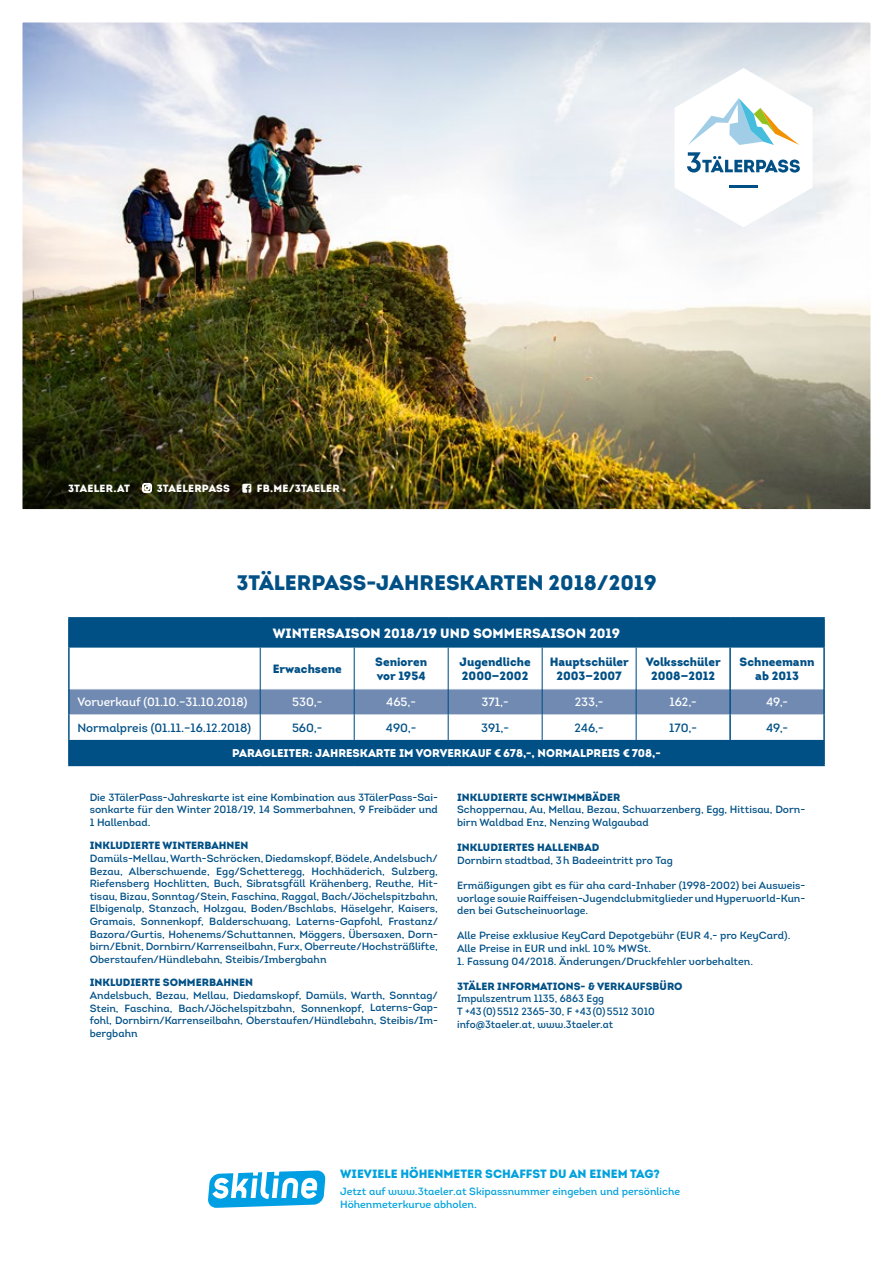
<style>
.page{position:relative;width:893px;height:1263px;background:#fff}
.page>*{position:absolute;margin:0;border:0;box-sizing:border-box;transform-origin:0 0}
.t1{font:900 21px "Intro";color:#005086}
.t2{font:900 13.5px "Intro";color:#fff}
.t3{font:900 12px/14.4px "Intro";color:#005086;text-align:center}
.t4{font:12px "Intro Regular Alt";color:#005086}
.t5{font:12px "Intro Regular Alt";color:#fff}
.t6{font:900 12px "Intro";color:#00a2dd}
.t7{font:900 11.25px "Intro";color:#fff}
.t8{font:10.5px/12.6px "Intro Regular Alt";letter-spacing:.005em;color:#005086;text-align:justify}
.t9{font:900 10.5px "Intro";color:#005086}
.t10{font:10.5px/12.6px "Intro Regular Alt";letter-spacing:.005em;color:#005086;scale:.96 1}
.t11{font:10.5px/12.8px "Intro Regular Alt";color:#00a2dd}
.t12{font:900 10.5px "Intro";letter-spacing:.02em;color:#fff}
</style>
<div class="page">
<img style="left:23px;top:23px;width:847px;height:485px">
<svg style="left:70px;top:619px;width:753px;height:146px;fill:#005086"></svg>
<hr style="left:70px;top:688px;width:190px;height:1px;background:#fff">
<hr style="left:261px;top:688px;width:93px;height:1px;background:#fff">
<hr style="left:355px;top:688px;width:93px;height:1px;background:#fff">
<hr style="left:449px;top:688px;width:93px;height:1px;background:#fff">
<hr style="left:543px;top:688px;width:93px;height:1px;background:#fff">
<hr style="left:637px;top:688px;width:92px;height:1px;background:#fff">
<hr style="left:731px;top:688px;width:92px;height:1px;background:#fff">
<hr style="left:68px;top:619px;width:2px;height:29px;background:#005086">
<hr style="left:68px;top:617px;width:192px;height:2px;background:#005086">
<hr style="left:260px;top:617px;width:94px;height:2px;background:#005086">
<hr style="left:354px;top:617px;width:94px;height:2px;background:#005086">
<hr style="left:448px;top:617px;width:94px;height:2px;background:#005086">
<hr style="left:542px;top:617px;width:94px;height:2px;background:#005086">
<hr style="left:636px;top:617px;width:94px;height:2px;background:#005086">
<hr style="left:730px;top:617px;width:95px;height:2px;background:#005086">
<hr style="left:823px;top:619px;width:2px;height:29px;background:#005086">
<hr style="left:68px;top:648px;width:2px;height:41px;background:#005086">
<hr style="left:260px;top:648px;width:1px;height:41px;background:#005086">
<hr style="left:354px;top:648px;width:1px;height:41px;background:#005086">
<hr style="left:448px;top:648px;width:1px;height:41px;background:#005086">
<hr style="left:542px;top:648px;width:1px;height:41px;background:#005086">
<hr style="left:636px;top:648px;width:1px;height:41px;background:#005086">
<hr style="left:729px;top:648px;width:2px;height:41px;background:#005086">
<hr style="left:823px;top:648px;width:2px;height:41px;background:#005086">
<hr style="left:68px;top:689px;width:2px;height:25px;background:#005086">
<hr style="left:823px;top:689px;width:2px;height:25px;background:#005086">
<hr style="left:68px;top:714px;width:2px;height:26px;background:#005086">
<svg style="left:69px;top:689px;width:755px;height:51px"></svg>
<hr style="left:729px;top:714px;width:2px;height:26px;background:#005086">
<hr style="left:823px;top:714px;width:2px;height:26px;background:#005086">
<hr style="left:68px;top:740px;width:2px;height:25px;background:#005086">
<hr style="left:68px;top:765px;width:192px;height:1px;background:#005086">
<hr style="left:260px;top:765px;width:94px;height:1px;background:#005086">
<hr style="left:354px;top:765px;width:94px;height:1px;background:#005086">
<hr style="left:448px;top:765px;width:94px;height:1px;background:#005086">
<hr style="left:542px;top:765px;width:94px;height:1px;background:#005086">
<hr style="left:636px;top:765px;width:94px;height:1px;background:#005086">
<hr style="left:730px;top:765px;width:95px;height:1px;background:#005086">
<hr style="left:823px;top:740px;width:2px;height:25px;background:#005086">
<svg style="left:208px;top:1170px;width:117px;height:38px"></svg>
<svg style="left:674px;top:68px;width:138px;height:159px"></svg>
<svg style="left:142px;top:483px;width:10px;height:10px"></svg>
<svg style="left:243px;top:483px;width:9px;height:9px"></svg>
<p class="t12" style="left:68px;top:481px;width:63px">3TAELER.AT</p>
<p class="t12" style="left:157px;top:481px;width:75px">3TAELERPASS</p>
<p class="t12" style="left:257px;top:481px;width:84px">FB.ME/3TAELER</p>
<h1 class="t1" style="left:236px;top:569px;width:422px">3TÄLERPASS-JAHRESKARTEN 2018/2019</h1>
<p class="t2" style="left:273px;top:624px;width:349px">WINTERSAISON 2018/19 UND SOMMERSAISON 2019</p>
<p class="t3" style="left:273px;top:661px;width:71px">Erwachsene</p>
<p class="t3" style="left:375px;top:654px;width:53px;text-align:left">Senioren vor 1954</p>
<p class="t3" style="left:460px;top:654px;width:73px;text-align:left">Jugendliche<br>2000—2002</p>
<p class="t3" style="left:550px;top:654px;width:81px">Hauptschüler<br>2003—2007</p>
<p class="t3" style="left:646px;top:654px;width:76px">Volksschüler<br>2008—2012</p>
<p class="t3" style="left:740px;top:654px;width:76px">Schneemann ab 2013</p>
<p class="t5" style="left:77px;top:694px;width:171px">Vorverkauf (01.10.–31.10.2018)</p>
<p class="t5" style="left:292px;top:694px;width:32px">530,-</p>
<p class="t5" style="left:386px;top:694px;width:31px">465,-</p>
<p class="t5" style="left:482px;top:694px;width:29px">371,-</p>
<p class="t5" style="left:575px;top:694px;width:30px">233,-</p>
<p class="t5" style="left:669px;top:694px;width:29px">162,-</p>
<p class="t5" style="left:766px;top:694px;width:24px">49,-</p>
<p class="t4" style="left:77px;top:720px;width:175px">Normalpreis (01.11.–16.12.2018)</p>
<p class="t4" style="left:292px;top:720px;width:32px">560,-</p>
<p class="t4" style="left:386px;top:720px;width:32px">490,-</p>
<p class="t4" style="left:481px;top:720px;width:29px">391,-</p>
<p class="t4" style="left:574px;top:720px;width:31px">246,-</p>
<p class="t4" style="left:669px;top:720px;width:29px">170,-</p>
<p class="t4" style="left:766px;top:720px;width:24px">49,-</p>
<p class="t7" style="left:232px;top:745px;width:430px">PARAGLEITER: JAHRESKARTE IM VORVERKAUF €678,-, NORMALPREIS €708,-</p>
<p class="t8" style="left:90px;top:791px;width:350px">Die 3TälerPass-Jahreskarte ist eine Kombination aus 3TälerPass-Sai&shy;sonkarte für den Winter 2018/19, 14 Sommerbahnen, 9 Freibäder und 1 Hallenbad.</p>
<p class="t9" style="left:90px;top:839px;width:160px">INKLUDIERTE WINTERBAHNEN</p>
<p class="t8" style="left:90px;top:852px;width:350px">Damüls-Mellau, Warth-Schröcken, Diedamskopf, Bödele, Andelsbuch/ Bezau, Alberschwende, Egg/Schetteregg, Hochhäderich, Sulzberg, Riefensberg Hochlitten, Buch, Sibratsgfäll Krähenberg, Reuthe, Hit&shy;tisau, Bizau, Sonntag/Stein, Faschina, Raggal, Bach/Jöchelspitzbahn, Elbigenalp, Stanzach, Holzgau, Boden/Bschlabs, Häselgehr, Kaisers, Gramais, Sonnenkopf, Balderschwang, Laterns-Gapfohl, Frastanz/ Bazora/Gurtis, Hohenems/Schuttannen, Möggers, Übersaxen, Dorn&shy;birn/Ebnit, Dornbirn/Karrenseilbahn, Furx, Oberreute/Hochsträßlifte, Oberstaufen/Hündlebahn, Steibis/Imbergbahn</p>
<p class="t9" style="left:90px;top:976px;width:165px">INKLUDIERTE SOMMERBAHNEN</p>
<p class="t8" style="left:90px;top:989px;width:350px">Andelsbuch, Bezau, Mellau, Diedamskopf, Damüls, Warth, Sonntag/ Stein, Faschina, Bach/Jöchelspitzbahn, Sonnenkopf, Laterns-Gap&shy;fohl, Dornbirn/Karrenseilbahn, Oberstaufen/Hündlebahn, Steibis/Im&shy;bergbahn</p>
<p class="t9" style="left:457px;top:790px;width:165px">INKLUDIERTE SCHWIMMBÄDER</p>
<p class="t8" style="left:457px;top:803px;width:348px">Schoppernau, Au, Mellau, Bezau, Schwarzenberg, Egg, Hittisau, Dorn&shy;birn Waldbad Enz, Nenzing Walgaubad</p>
<p class="t9" style="left:457px;top:841px;width:144px">INKLUDIERTES HALLENBAD</p>
<p class="t8" style="left:457px;top:854px;width:217px">Dornbirn stadtbad, 3h Badeeintritt pro Tag</p>
<p class="t8" style="left:457px;top:879px;width:350px">Ermäßigungen gibt es für aha card-Inhaber (1998-2002) bei Ausweis&shy;vorlage sowie Raiffeisen-Jugendclubmitglieder und Hyperworld-Kun&shy;den bei Gutscheinvorlage.</p>
<p class="t8" style="left:457px;top:929px;width:335px">Alle Preise exklusive KeyCard Depotgebühr (EUR 4,- pro KeyCard).<br>Alle Preise in EUR und inkl. 10% MWSt.</p>
<p class="t8" style="left:457px;top:955px;width:298px">1. Fassung 04/2018. Änderungen/Druckfehler vorbehalten.</p>
<p class="t9" style="left:457px;top:979px;width:227px">3TÄLER INFORMATIONS- &amp; VERKAUFSBÜRO</p>
<p class="t10" style="left:457px;top:992px;width:207px">Impulszentrum 1135, 6863 Egg<br>T +43(0)5512 2365-30, F +43(0)5512 3010 info@3taeler.at, www.3taeler.at</p>
<p class="t6" style="left:340px;top:1166px;width:321px">WIEVIELE HÖHENMETER SCHAFFST DU AN EINEM TAG?</p>
<p class="t11" style="left:340px;top:1185px;width:341px">Jetzt auf www.3taeler.at Skipassnummer eingeben und persönliche<br>Höhenmeterkurve abholen.</p>
</div>
